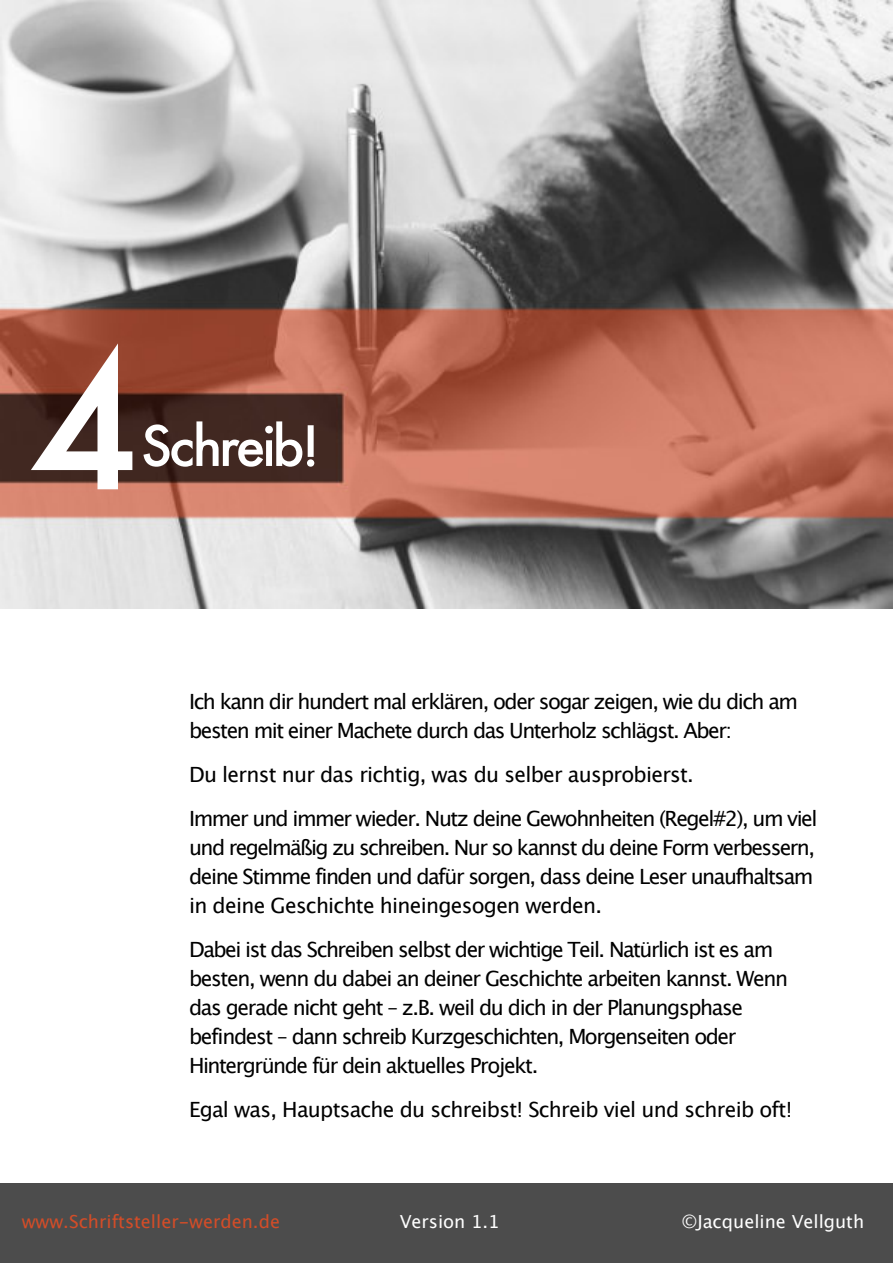
<style>
.page{position:relative;width:893px;height:1263px;background:#fff}
.page>*{position:absolute;margin:0;border:0;box-sizing:border-box;transform-origin:0 0}
.t1{font:500 180px "Futura";color:#fff}
.t2{font:500 54px "Futura";letter-spacing:-.06em;color:#fff}
.t3{font:21px/29px "Lucida Grande";letter-spacing:-.07em;color:#000}
.t4{font:21px "Lucida Grande";letter-spacing:-.035em;color:#000}
.t5{font:18px "Lucida Grande";color:#fff}
.t6{font:18px "Lucida Grande";color:#d34d28}
</style>
<div class="page">
<div style="left:0;top:1183px;width:893px;height:80px;background:#4c4c4c"></div>
<img style="left:0;top:0;width:892px;height:608px">
<h1 class="t1" style="left:29px;top:341px;width:113px">4</h1>
<h2 class="t2" style="left:141px;top:421px;width:181px">Schreib!</h2>
<p class="t3" style="left:189px;top:688px;width:611px">Ich kann dir hundert mal erklären, oder sogar zeigen, wie du dich am besten mit einer Machete durch das Unterholz schlägst. Aber:</p>
<p class="t3" style="left:189px;top:754px;width:630px;line-height:44px">Du lernst nur das richtig, was du selber ausprobierst.<br>Immer und immer wieder. Nutz deine Gewohnheiten (Regel#2), um viel</p>
<p class="t3" style="left:189px;top:834px;width:627px;text-align:justify">und regelmäßig zu schreiben. Nur so kannst du deine Form verbessern, deine Stimme finden und dafür sorgen, dass deine Leser unaufhaltsam in deine Geschichte hineingesogen werden.</p>
<p class="t3" style="left:189px;top:936px;width:601px">Dabei ist das Schreiben selbst der wichtige Teil. Natürlich ist es am besten, wenn du dabei an deiner Geschichte arbeiten kannst. Wenn das gerade nicht geht – z.B. weil du dich in der Planungsphase befindest – dann schreib Kurzgeschichten, Morgenseiten oder Hintergründe für dein aktuelles Projekt.</p>
<p class="t4" style="left:189px;top:1101px;width:605px">Egal was, Hauptsache du schreibst! Schreib viel und schreib oft!</p>
<p class="t6" style="left:22px;top:1214px;width:260px">www.Schriftsteller-werden.de</p>
<p class="t5" style="left:400px;top:1214px;width:101px">Version 1.1</p>
<p class="t5" style="left:682px;top:1214px;width:184px">©Jacqueline Vellguth</p>
</div>
